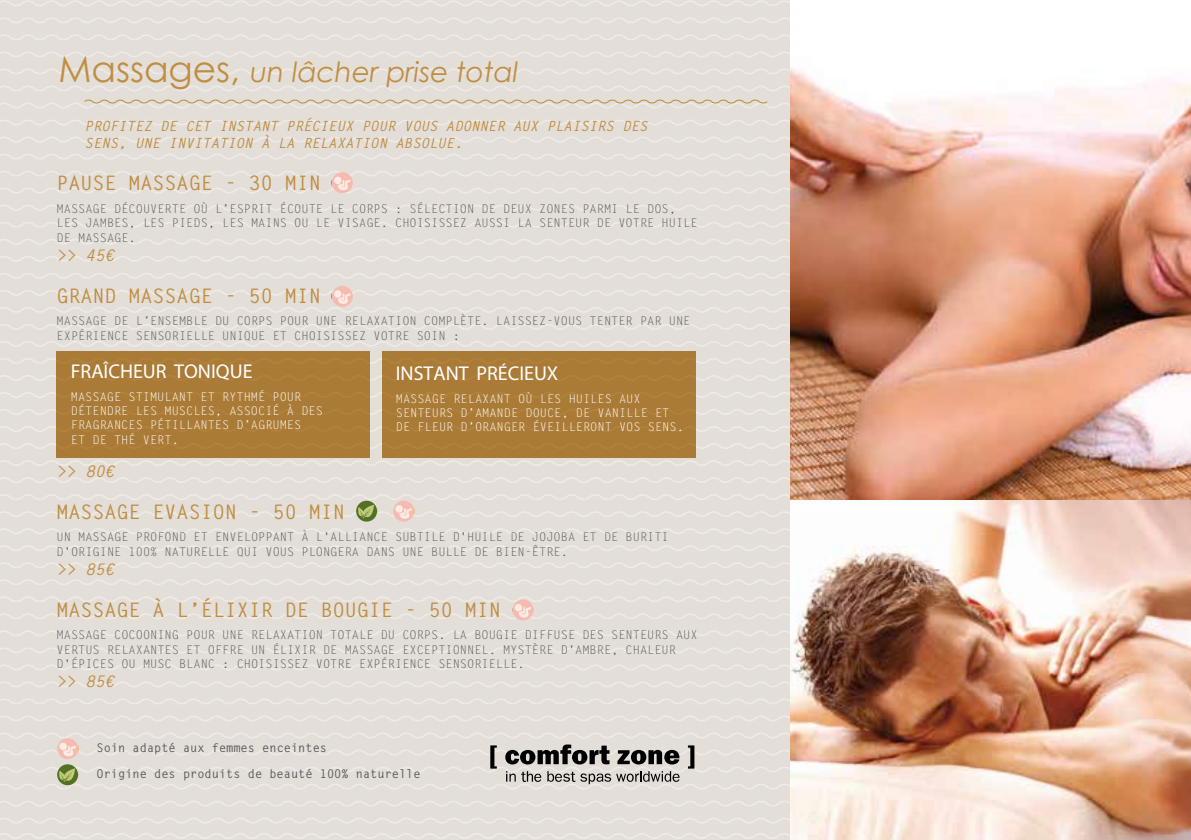
<style>
.page{position:relative;width:1191px;height:840px;background:#fff}
.page>*{position:absolute;margin:0;border:0;box-sizing:border-box;transform-origin:0 0}
.t1{font:italic 28px "Century Gothic";color:#bf8e42}
.t2{font:700 20px "Letter Gothic Std";color:#bf8e42}
.t3{font:20px "Myriad Pro";color:#fff}
.t4{font:italic 700 16px "Letter Gothic Std";color:#bf8e42}
.t5{font:italic 700 14px/16.8px "Letter Gothic Std";color:#bf8e42}
.t6{font:12px/14.4px "Letter Gothic Std";color:#575759}
.t7{font:12px/14.4px "Letter Gothic Std";color:#fff}
.t8{font:700 12px/26px "Letter Gothic Std";color:#575759}
.s1{font-style:normal;font-size:36px}
</style>
<div class="page">
<div style="left:0;top:0;width:1191px;height:839px;background:#e4ded8"></div>
<svg style="left:0;top:1px;width:790px;height:5px"></svg>
<svg style="left:0;top:18px;width:790px;height:5px"></svg>
<svg style="left:0;top:35px;width:790px;height:5px"></svg>
<svg style="left:0;top:52px;width:790px;height:5px"></svg>
<svg style="left:0;top:69px;width:790px;height:5px"></svg>
<svg style="left:0;top:120px;width:790px;height:5px"></svg>
<svg style="left:0;top:137px;width:790px;height:5px"></svg>
<svg style="left:0;top:154px;width:790px;height:5px"></svg>
<svg style="left:0;top:205px;width:790px;height:5px"></svg>
<svg style="left:0;top:222px;width:790px;height:5px"></svg>
<svg style="left:0;top:239px;width:790px;height:5px"></svg>
<svg style="left:0;top:256px;width:790px;height:5px"></svg>
<svg style="left:0;top:273px;width:790px;height:5px"></svg>
<svg style="left:0;top:324px;width:790px;height:6px"></svg>
<svg style="left:0;top:341px;width:790px;height:6px"></svg>
<svg style="left:0;top:358px;width:790px;height:6px"></svg>
<svg style="left:0;top:375px;width:790px;height:6px"></svg>
<svg style="left:0;top:392px;width:790px;height:6px"></svg>
<svg style="left:0;top:409px;width:790px;height:6px"></svg>
<svg style="left:0;top:426px;width:790px;height:6px"></svg>
<svg style="left:0;top:443px;width:790px;height:6px"></svg>
<svg style="left:0;top:457px;width:790px;height:9px"></svg>
<svg style="left:0;top:477px;width:790px;height:6px"></svg>
<svg style="left:0;top:546px;width:790px;height:5px"></svg>
<svg style="left:0;top:563px;width:790px;height:5px"></svg>
<svg style="left:0;top:580px;width:790px;height:5px"></svg>
<svg style="left:0;top:631px;width:790px;height:5px"></svg>
<svg style="left:0;top:648px;width:790px;height:5px"></svg>
<svg style="left:0;top:665px;width:790px;height:5px"></svg>
<svg style="left:0;top:682px;width:790px;height:5px"></svg>
<svg style="left:0;top:699px;width:790px;height:5px"></svg>
<svg style="left:0;top:716px;width:790px;height:5px"></svg>
<svg style="left:0;top:801px;width:790px;height:5px"></svg>
<svg style="left:0;top:818px;width:790px;height:21px"></svg>
<img style="left:790px;top:0;width:401px;height:839px">
<div style="left:56px;top:351px;width:314px;height:106px;background:#aa7b37"></div>
<div style="left:382px;top:351px;width:314px;height:106px;background:#aa7b37"></div>
<div style="left:332px;top:286px;width:21px;height:20px;background:#f6bab0;border-radius:50%"></div>
<svg style="left:0;top:287px;width:1191px;height:28px"></svg>
<svg style="left:0;top:168px;width:1191px;height:28px"></svg>
<svg style="left:0;top:491px;width:1191px;height:45px"></svg>
<svg style="left:0;top:593px;width:1191px;height:28px"></svg>
<svg style="left:0;top:83px;width:1191px;height:28px"></svg>
<svg style="left:0;top:729px;width:1191px;height:62px"></svg>
<h1 class="t1" style="left:58px;top:52px;width:461px"><span class="s1">Massages,</span> un lâcher prise total</h1>
<p class="t5" style="left:85px;top:118px;width:564px">PROFITEZ DE CET INSTANT PRÉCIEUX POUR VOUS ADONNER AUX PLAISIRS DES<br>SENS, UNE INVITATION À LA RELAXATION ABSOLUE.</p>
<h2 class="t2" style="left:57px;top:171px;width:266px">PAUSE MASSAGE - 30 MIN</h2>
<p class="t6" style="left:57px;top:202px;width:642px">MASSAGE DÉCOUVERTE OÙ L’ESPRIT ÉCOUTE LE CORPS : SÉLECTION DE DEUX ZONES PARMI LE DOS,<br>LES JAMBES, LES PIEDS, LES MAINS OU LE VISAGE. CHOISISSEZ AUSSI LA SENTEUR DE VOTRE HUILE<br>DE MASSAGE.</p>
<h3 class="t4" style="left:57px;top:245px;width:59px">&gt;&gt; 45€</h3>
<h2 class="t2" style="left:57px;top:283px;width:266px">GRAND MASSAGE - 50 MIN</h2>
<p class="t6" style="left:57px;top:314px;width:635px">MASSAGE DE L’ENSEMBLE DU CORPS POUR UNE RELAXATION COMPLÈTE. LAISSEZ-VOUS TENTER PAR UNE<br>EXPÉRIENCE SENSORIELLE UNIQUE ET CHOISISSEZ VOTRE SOIN :</p>
<h2 class="t3" style="left:71px;top:359px;width:183px">FRAÎCHEUR TONIQUE</h2>
<p class="t7" style="left:71px;top:389px;width:254px">MASSAGE STIMULANT ET RYTHMÉ POUR<br>DÉTENDRE LES MUSCLES, ASSOCIÉ À DES<br>FRAGRANCES PÉTILLANTES D’AGRUMES<br>ET DE THÉ VERT.</p>
<h2 class="t3" style="left:396px;top:361px;width:164px">INSTANT PRÉCIEUX</h2>
<p class="t7" style="left:396px;top:391px;width:290px">MASSAGE RELAXANT OÙ LES HUILES AUX<br>SENTEURS D’AMANDE DOUCE, DE VANILLE ET<br>DE FLEUR D’ORANGER ÉVEILLERONT VOS SENS.</p>
<h3 class="t4" style="left:57px;top:461px;width:59px">&gt;&gt; 80€</h3>
<h2 class="t2" style="left:57px;top:499px;width:290px">MASSAGE EVASION - 50 MIN</h2>
<p class="t6" style="left:57px;top:530px;width:613px">UN MASSAGE PROFOND ET ENVELOPPANT À L'ALLIANCE SUBTILE D'HUILE DE JOJOBA ET DE BURITI<br>D'ORIGINE 100% NATURELLE QUI VOUS PLONGERA DANS UNE BULLE DE BIEN-ÊTRE.</p>
<h3 class="t4" style="left:57px;top:559px;width:59px">&gt;&gt; 85€</h3>
<h2 class="t2" style="left:57px;top:597px;width:446px">MASSAGE À L’ÉLIXIR DE BOUGIE - 50 MIN</h2>
<p class="t6" style="left:57px;top:628px;width:642px">MASSAGE COCOONING POUR UNE RELAXATION TOTALE DU CORPS. LA BOUGIE DIFFUSE DES SENTEURS AUX<br>VERTUS RELAXANTES ET OFFRE UN ÉLIXIR DE MASSAGE EXCEPTIONNEL. MYSTÈRE D'AMBRE, CHALEUR<br>D'ÉPICES OU MUSC BLANC : CHOISISSEZ VOTRE EXPÉRIENCE SENSORIELLE.</p>
<h3 class="t4" style="left:57px;top:671px;width:59px">&gt;&gt; 85€</h3>
<p class="t8" style="left:97px;top:734px;width:326px">Soin adapté aux femmes enceintes<br>Origine des produits de beauté 100% naturelle</p>
</div>
